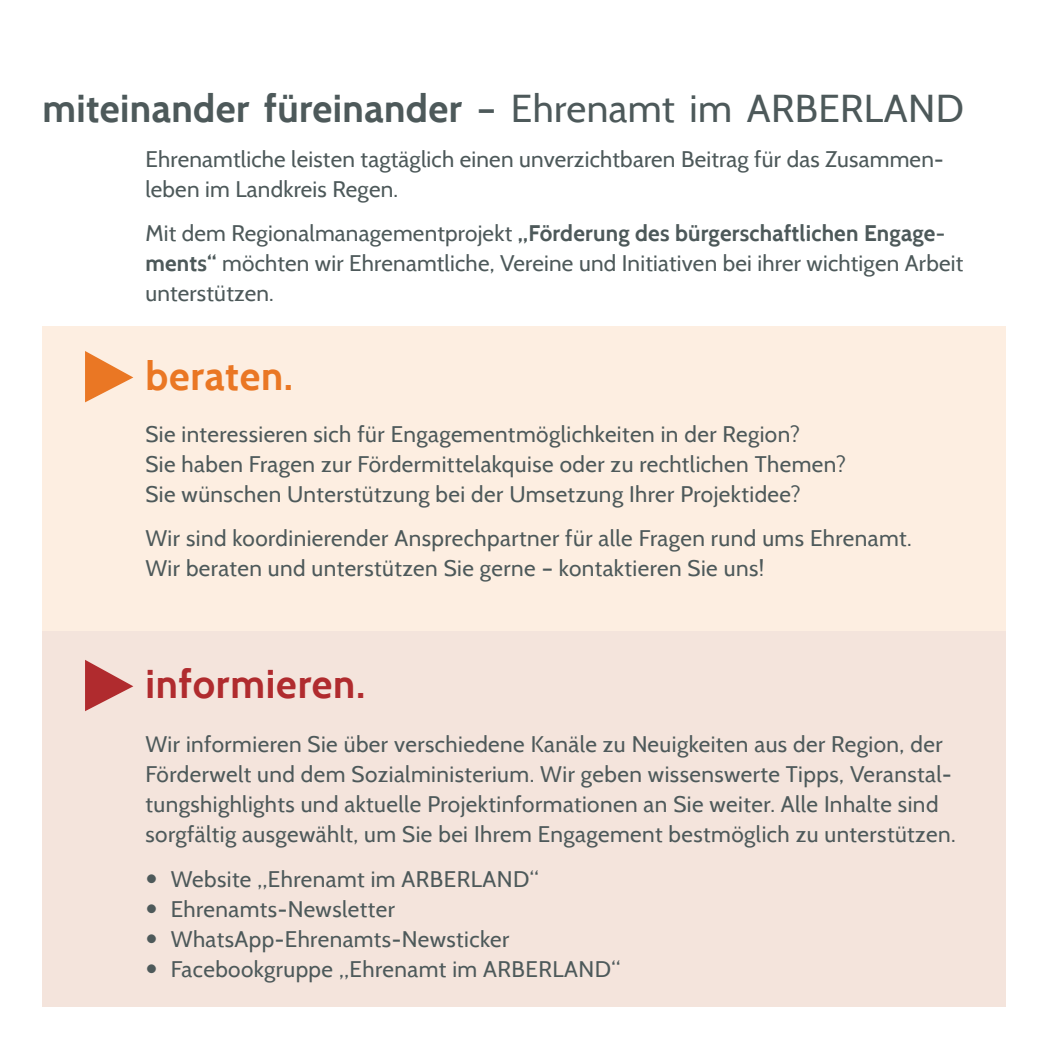
<style>
.page{position:relative;width:1049px;height:1049px;background:#fff}
.page>*{position:absolute;margin:0;border:0;box-sizing:border-box;transform-origin:0 0}
.t1{font:700 40px "Cabin";letter-spacing:.02em;color:#b02b2e}
.t2{font:700 40px "Cabin";letter-spacing:.02em;color:#ea7724}
.t3{font:700 38.75px "Cabin";letter-spacing:.01em;color:#4d595a}
.t4{font:22.5px/30px "Cabin";letter-spacing:.02em;color:#4d595a}
.s1{font-weight:400}
.s2{font-weight:700}
.s3{font-size:40px}
</style>
<div class="page">
<div style="left:43px;top:326px;width:963px;height:305px;background:#fdeee1"></div>
<div style="left:43px;top:631px;width:963px;height:375px;background:#f4e4dc"></div>
<svg style="left:85px;top:351px;width:48px;height:51px"></svg>
<svg style="left:85px;top:660px;width:48px;height:51px"></svg>
<h2 class="t3" style="left:43px;top:85px;width:923px">miteinander füreinander <span class="s1">– Ehrenamt im ARBERLAND</span></h2>
<p class="t4" style="left:145px;top:144px;width:800px">Ehrenamtliche leisten tagtäglich einen unverzichtbaren Beitrag für das Zusammen&shy;leben im Landkreis Regen.</p>
<p class="t4" style="left:145px;top:218px;width:819px">Mit dem Regionalmanagementprojekt <span class="s2">„Förderung des bürgerschaftlichen Engage&shy;ments“</span> möchten wir Ehrenamtliche, Vereine und Initiativen bei ihrer wichtigen Arbeit unterstützen.</p>
<h1 class="t2" style="left:145px;top:352px;width:149px">beraten.</h1>
<p class="t4" style="left:145px;top:419px;width:702px">Sie interessieren sich für Engagementmöglichkeiten in der Region?<br>Sie haben Fragen zur Fördermittelakquise oder zu rechtlichen Themen?<br>Sie wünschen Unterstützung bei der Umsetzung Ihrer Projektidee?</p>
<p class="t4" style="left:145px;top:523px;width:768px">Wir sind koordinierender Ansprechpartner für alle Fragen rund ums Ehrenamt.<br>Wir beraten und unterstützen Sie gerne – kontaktieren Sie uns!</p>
<h1 class="t1" style="left:145px;top:660px;width:221px">informieren.</h1>
<p class="t4" style="left:145px;top:729px;width:812px">Wir informieren Sie über verschiedene Kanäle zu Neuigkeiten aus der Region, der Förderwelt und dem Sozialministerium. Wir geben wissenswerte Tipps, Veranstal&shy;tungshighlights und aktuelle Projektinformationen an Sie weiter. Alle Inhalte sind sorgfältig ausgewählt, um Sie bei Ihrem Engagement bestmöglich zu unterstützen.</p>
<p class="t4" style="left:145px;top:864px;width:395px"><span class="s3">•</span> Website „Ehrenamt im ARBERLAND“</p>
<p class="t4" style="left:145px;top:894px;width:251px"><span class="s3">•</span> Ehrenamts-Newsletter</p>
<p class="t4" style="left:145px;top:924px;width:365px"><span class="s3">•</span> WhatsApp-Ehrenamts-Newsticker</p>
<p class="t4" style="left:145px;top:954px;width:476px"><span class="s3">•</span> Facebookgruppe „Ehrenamt im ARBERLAND“</p>
</div>
